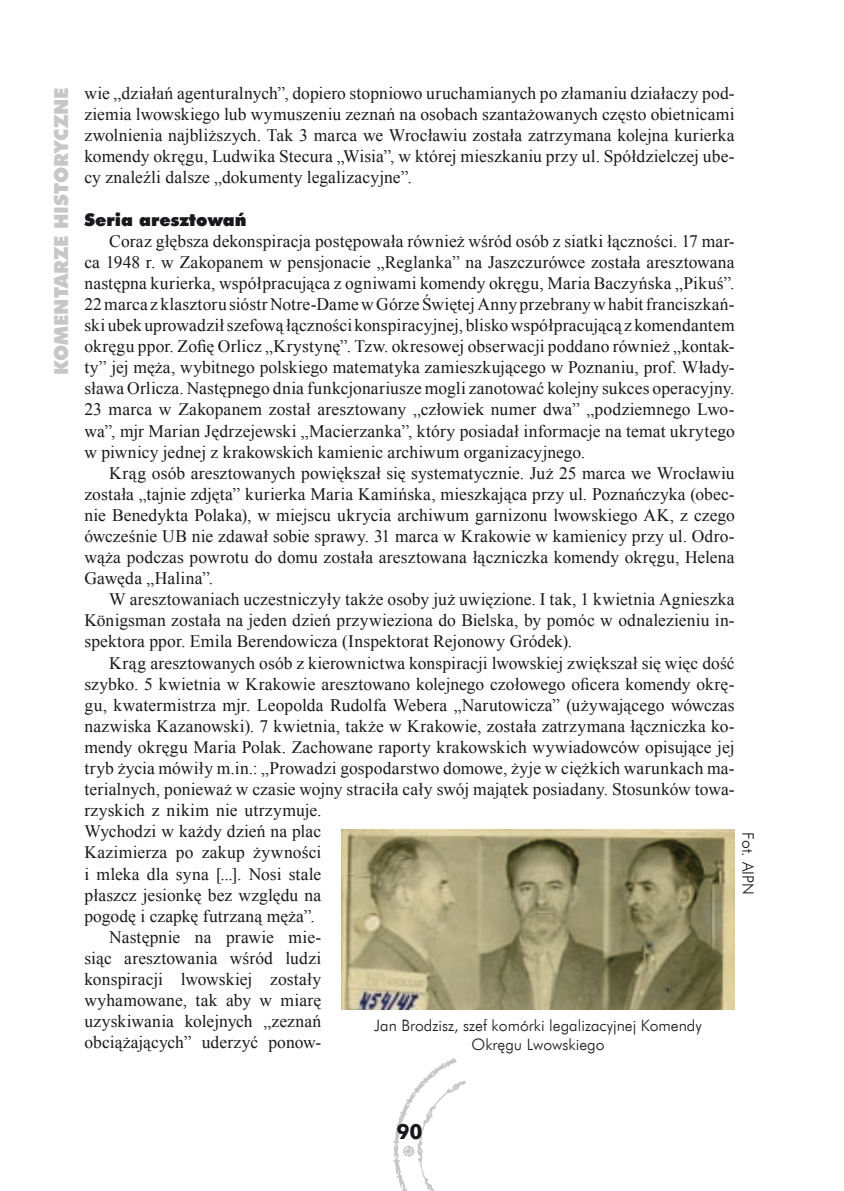
<style>
.page{position:relative;width:844px;height:1191px;background:#fff}
.page>*{position:absolute;margin:0;border:0;box-sizing:border-box;transform-origin:0 0}
.t1{font:700 21px "Futura EU";color:#1a171c}
.t2{font:19.25px "Futura X Blk EU";color:#c6c7c9}
.t3{font:17.5px/21px "Times New Roman";letter-spacing:.005em;color:#1a171c;text-align:justify}
.t4{font:17.5px "Futura X Blk EU";color:#1a171c}
.t5{font:15.75px/18.4px "Futura Lt EU";color:#1a171c;text-align:center}
</style>
<div class="page">
<img style="left:393px;top:1058px;width:72px;height:133px">
<img style="left:341px;top:829px;width:393px;height:180px">
<p class="t2" style="left:49px;top:375px;width:287px;rotate:-90deg">komentarze historyczne</p>
<p class="t3" style="left:84px;top:82px;width:651px">wie „działań agenturalnych”, dopiero stopniowo uruchamianych po złamaniu działaczy pod&shy;ziemia lwowskiego lub wymuszeniu zeznań na osobach szantażowanych często obietnicami zwolnienia najbliższych. Tak 3 marca we Wrocławiu została zatrzymana kolejna kurierka komendy okręgu, Ludwika Stecura „Wisia”, w której mieszkaniu przy ul. Spółdzielczej ube&shy;cy znaleźli dalsze „dokumenty legalizacyjne”.</p>
<p class="t4" style="left:84px;top:208px;width:164px">Seria aresztowań</p>
<p class="t3" style="left:84px;top:230px;width:651px;text-indent:25px">Coraz głębsza dekonspiracja postępowała również wśród osób z siatki łączności. 17 mar&shy;ca 1948 r. w Zakopanem w pensjonacie „Reglanka” na Jaszczurówce została aresztowana następna kurierka, współpracująca z ogniwami komendy okręgu, Maria Baczyńska „Pikuś”.<br>22 marca z klasztoru sióstr Notre-Dame w Górze Świętej Anny przebrany w habit franciszkań&shy;ski ubek uprowadził szefową łączności konspiracyjnej, blisko współpracującą z komendantem okręgu ppor. Zofię Orlicz „Krystynę”. Tzw. okresowej obserwacji poddano również „kontak&shy;ty” jej męża, wybitnego polskiego matematyka zamieszkującego w Poznaniu, prof. Włady&shy;sława Orlicza. Następnego dnia funkcjonariusze mogli zanotować kolejny sukces operacyjny.<br>23 marca w Zakopanem został aresztowany „człowiek numer dwa” „podziemnego Lwo&shy;wa”, mjr Marian Jędrzejewski „Macierzanka”, który posiadał informacje na temat ukrytego w piwnicy jednej z krakowskich kamienic archiwum organizacyjnego.</p>
<p class="t3" style="left:84px;top:462px;width:651px;text-indent:25px">Krąg osób aresztowanych powiększał się systematycznie. Już 25 marca we Wrocławiu została „tajnie zdjęta” kurierka Maria Kamińska, mieszkająca przy ul. Poznańczyka (obec&shy;nie Benedykta Polaka), w miejscu ukrycia archiwum garnizonu lwowskiego AK, z czego ówcześnie UB nie zdawał sobie sprawy. 31 marca w Krakowie w kamienicy przy ul. Odro&shy;wąża podczas powrotu do domu została aresztowana łączniczka komendy okręgu, Helena Gawęda „Halina”.</p>
<p class="t3" style="left:84px;top:588px;width:651px;text-indent:25px">W aresztowaniach uczestniczyły także osoby już uwięzione. I tak, 1 kwietnia Agnieszka Königsman została na jeden dzień przywieziona do Bielska, by pomóc w odnalezieniu in&shy;spektora ppor. Emila Berendowicza (Inspektorat Rejonowy Gródek).</p>
<p class="t3" style="left:109px;top:652px;width:626px">Krąg aresztowanych osób z kierownictwa konspiracji lwowskiej zwiększał się więc dość</p>
<p class="t3" style="left:84px;top:673px;width:651px">szybko. 5 kwietnia w Krakowie aresztowano kolejnego czołowego oficera komendy okrę-</p>
<p class="t3" style="left:84px;top:694px;width:651px">gu, kwatermistrza mjr. Leopolda Rudolfa Webera „Narutowicza” (używającego wówczas</p>
<p class="t3" style="left:84px;top:715px;width:651px">nazwiska Kazanowski). 7 kwietnia, także w Krakowie, została zatrzymana łączniczka ko-</p>
<p class="t3" style="left:84px;top:736px;width:651px">mendy okręgu Maria Polak. Zachowane raporty krakowskich wywiadowców opisujące jej</p>
<p class="t3" style="left:84px;top:757px;width:651px">tryb życia mówiły m.in.: „Prowadzi gospodarstwo domowe, żyje w ciężkich warunkach ma-</p>
<p class="t3" style="left:84px;top:778px;width:651px">terialnych, ponieważ w czasie wojny straciła cały swój majątek posiadany. Stosunków towa-</p>
<p class="t3" style="left:84px;top:799px;width:238px">rzyskich z nikim nie utrzymuje.</p>
<p class="t3" style="left:84px;top:820px;width:238px">Wychodzi w każdy dzień na plac</p>
<p class="t3" style="left:84px;top:841px;width:238px">Kazimierza po zakup żywności</p>
<p class="t3" style="left:84px;top:863px;width:238px">i mleka dla syna [...]. Nosi stale</p>
<p class="t3" style="left:84px;top:884px;width:238px">płaszcz jesionkę bez względu na</p>
<p class="t3" style="left:84px;top:905px;width:232px">pogodę i czapkę futrzaną męża”.</p>
<p class="t3" style="left:109px;top:926px;width:213px">Następnie na prawie mie-</p>
<p class="t3" style="left:84px;top:947px;width:238px">siąc aresztowania wśród ludzi</p>
<p class="t3" style="left:84px;top:968px;width:238px">konspiracji lwowskiej zostały</p>
<p class="t3" style="left:84px;top:989px;width:238px">wyhamowane, tak aby w miarę</p>
<p class="t3" style="left:84px;top:1010px;width:238px">uzyskiwania kolejnych „zeznań</p>
<p class="t3" style="left:84px;top:1031px;width:238px">obciążających” uderzyć ponow-</p>
<p class="t5" style="left:756px;top:832px;width:63px;rotate:90deg">Fot. AIPN</p>
<p class="t5" style="left:374px;top:1016px;width:329px">Jan Brodzisz, szef komórki legalizacyjnej Komendy<br>Okręgu Lwowskiego</p>
<p class="t1" style="left:396px;top:1118px;width:28px">90</p>
</div>
